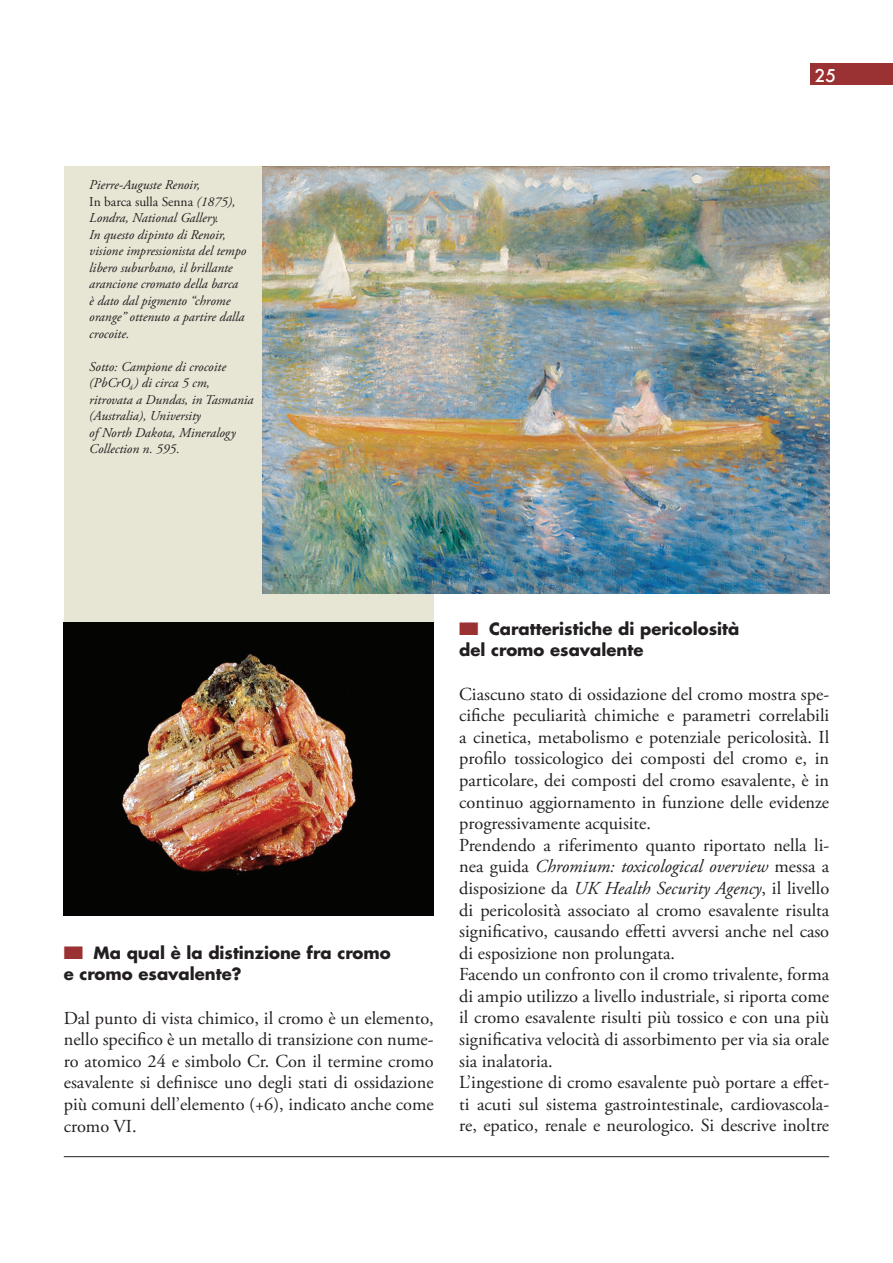
<style>
.page{position:relative;width:893px;height:1263px;background:#fff}
.page>*{position:absolute;margin:0;border:0;box-sizing:border-box;transform-origin:0 0}
.t1{font:18.3px/21.6px "Adobe Garamond Pro";color:#231f20;text-align:justify}
.t2{font:500 17.25px "Futura";color:#fff}
.t3{font:700 16.5px/21.6px "Futura Std";color:#231f20}
.t4{font:italic 13.5px/16.5px "Adobe Garamond Pro";color:#231f20}
.s1{font-style:normal}
.s2{font-style:italic}
</style>
<div class="page">
<hr style="left:64px;top:1156px;width:765px;height:1px;background:#231f20">
<div style="left:64px;top:169px;width:370px;height:456px;background:#e7e5d4"></div>
<div style="left:811px;top:64px;width:82px;height:21px;background:#9a3132"></div>
<img style="left:64px;top:623px;width:370px;height:292px">
<img style="left:261px;top:167px;width:568px;height:427px">
<div style="left:64px;top:167px;width:197px;height:427px;background:#e7e5d4"></div>
<p class="t4" style="left:89px;top:177px;width:158px">Pierre-Auguste Renoir,<br><span class="s1">In barca sulla Senna</span> (1875),<br>Londra, National Gallery.<br>In questo dipinto di Renoir, visione impressionista del tempo libero suburbano, il brillante arancione cromato della barca è dato dal pigmento “chrome orange” ottenuto a partire dalla crocoite.</p>
<p class="t4" style="left:89px;top:359px;width:166px">Sotto: Campione di crocoite (PbCrO<sub>4</sub> ) di circa 5 cm, ritrovata a Dundas, in Tasmania (Australia), University<br>of North Dakota, Mineralogy<br>Collection n. 595.</p>
<p class="t2" style="left:815px;top:63px;width:23px">25</p>
<p class="t3" style="left:64px;top:941px;width:328px;text-indent:30px">Ma qual è la distinzione fra cromo e cromo esavalente?</p>
<p class="t1" style="left:64px;top:1007px;width:371px">Dal punto di vista chimico, il cromo è un elemento, nello specifico è un metallo di transizione con nume&shy;ro atomico 24 e simbolo Cr. Con il termine cromo esavalente si definisce uno degli stati di ossidazione più comuni dell’elemento (+6), indicato anche come cromo VI.</p>
<p class="t3" style="left:459px;top:617px;width:282px;text-indent:30px">Caratteristiche di pericolosità del cromo esavalente</p>
<p class="t1" style="left:459px;top:683px;width:371px;text-align:left">Ciascuno stato di ossidazione del cromo mostra spe&shy;cifiche peculiarità chimiche e parametri correlabili a cinetica, metabolismo e potenziale pericolosità. Il profilo tossicologico dei composti del cromo e, in particolare, dei composti del cromo esavalente, è in continuo aggiornamento in funzione delle evidenze progressivamente acquisite.<br>Prendendo a riferimento quanto riportato nella li&shy;nea guida <span class="s2">Chromium: toxicological overview</span> messa a disposizione da <span class="s2">UK Health Security Agency</span>, il livello di pericolosità associato al cromo esavalente risulta significativo, causando effetti avversi anche nel caso di esposizione non prolungata.<br>Facendo un confronto con il cromo trivalente, forma di ampio utilizzo a livello industriale, si riporta come il cromo esavalente risulti più tossico e con una più significativa velocità di assorbimento per via sia orale sia inalatoria.<br>L’ingestione di cromo esavalente può portare a effet&shy;ti acuti sul sistema gastrointestinale, cardiovascola&shy;re, epatico, renale e neurologico. Si descrive inoltre</p>
</div>
